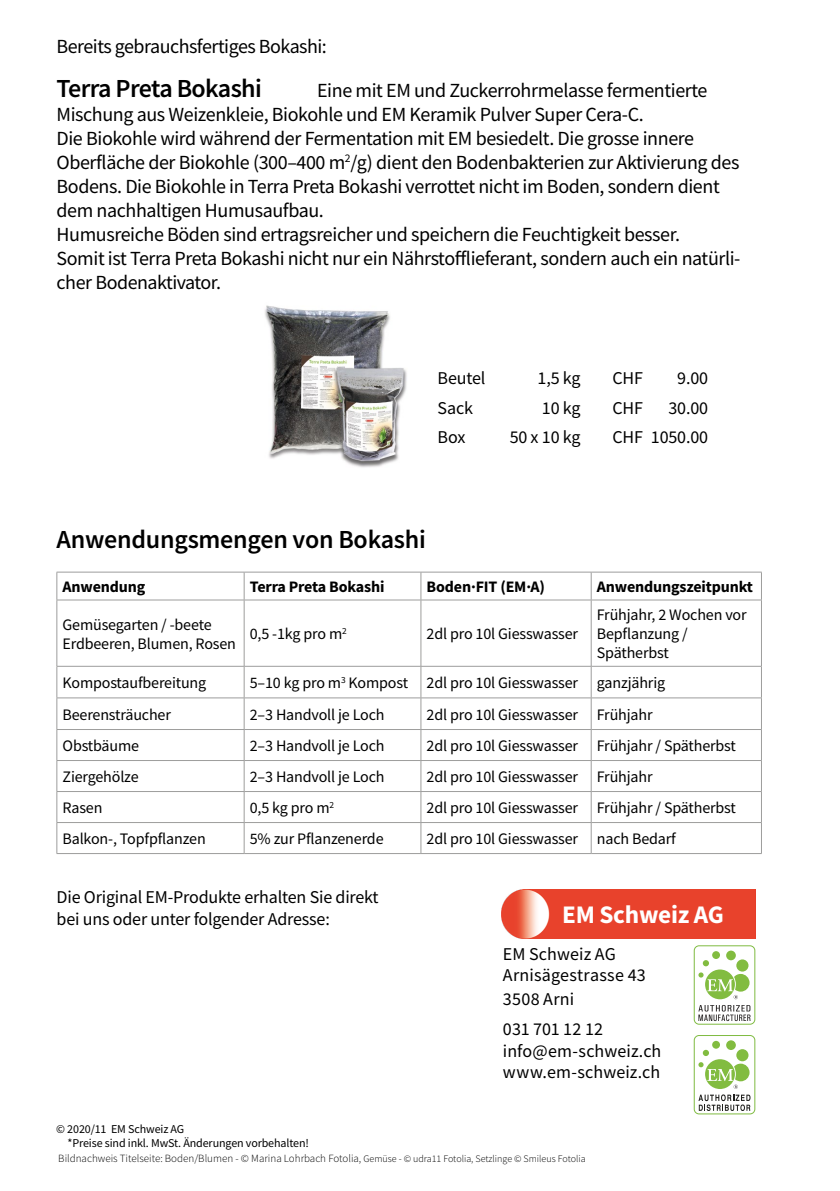
<style>
.page{position:relative;width:840px;height:1191px;background:#fff}
.page>*{position:absolute;margin:0;border:0;box-sizing:border-box;transform-origin:0 0}
.t1{font:600 26px "Source Sans Pro";letter-spacing:-.01em;color:#000}
.t2{font:700 25.2px "Source Sans Pro";letter-spacing:-.01em;color:#fff}
.t3{font:20px/24px "Source Sans Pro";letter-spacing:-.02em;color:#000}
.t4{font:18px/21.6px "Source Sans Pro";letter-spacing:-.01em;color:#000}
.t5{font:18px/21.6px "Source Sans Pro";letter-spacing:.01em;color:#000}
.t6{font:18px/29.6px "Source Sans Pro";letter-spacing:.015em;color:#000}
.t7{font:16px/19.2px "Source Sans Pro";letter-spacing:-.01em;color:#000}
.t8{font:700 16px "Source Sans Pro";letter-spacing:-.01em;color:#000}
.t9{font:12px/14.4px "Source Sans Pro";letter-spacing:-.01em;color:#000}
.t10{font:300 11px "Source Sans Pro";color:#000}
.s1{font-size:10px}
</style>
<div class="page">
<img style="left:265px;top:305px;width:142px;height:163px">
<hr style="left:56px;top:572px;width:188px;height:1px;background:#9d9d9c">
<svg style="left:56px;top:572px;width:1px;height:27px"></svg>
<hr style="left:244px;top:572px;width:176px;height:1px;background:#9d9d9c">
<svg style="left:244px;top:572px;width:1px;height:27px"></svg>
<hr style="left:420px;top:572px;width:171px;height:1px;background:#9d9d9c">
<svg style="left:420px;top:572px;width:1px;height:27px"></svg>
<hr style="left:591px;top:572px;width:170px;height:1px;background:#9d9d9c">
<svg style="left:590px;top:572px;width:1px;height:27px"></svg>
<hr style="left:56px;top:599px;width:188px;height:1px;background:#9d9d9c">
<hr style="left:56px;top:600px;width:1px;height:66px;background:#9d9d9c">
<hr style="left:244px;top:599px;width:176px;height:1px;background:#9d9d9c">
<hr style="left:244px;top:600px;width:1px;height:66px;background:#9d9d9c">
<hr style="left:420px;top:599px;width:171px;height:1px;background:#9d9d9c">
<hr style="left:420px;top:600px;width:1px;height:66px;background:#9d9d9c">
<hr style="left:591px;top:599px;width:170px;height:1px;background:#9d9d9c">
<hr style="left:590px;top:600px;width:1px;height:66px;background:#9d9d9c">
<hr style="left:760px;top:600px;width:1px;height:66px;background:#9d9d9c">
<hr style="left:56px;top:666px;width:188px;height:1px;background:#9d9d9c">
<hr style="left:56px;top:666px;width:1px;height:31px;background:#9d9d9c">
<hr style="left:244px;top:666px;width:176px;height:1px;background:#9d9d9c">
<hr style="left:244px;top:666px;width:1px;height:31px;background:#9d9d9c">
<hr style="left:420px;top:666px;width:171px;height:1px;background:#9d9d9c">
<hr style="left:420px;top:666px;width:1px;height:31px;background:#9d9d9c">
<hr style="left:591px;top:666px;width:170px;height:1px;background:#9d9d9c">
<hr style="left:590px;top:666px;width:1px;height:31px;background:#9d9d9c">
<hr style="left:760px;top:666px;width:1px;height:31px;background:#9d9d9c">
<hr style="left:56px;top:697px;width:188px;height:1px;background:#9d9d9c">
<hr style="left:56px;top:698px;width:1px;height:31px;background:#9d9d9c">
<hr style="left:244px;top:697px;width:176px;height:1px;background:#9d9d9c">
<hr style="left:244px;top:698px;width:1px;height:31px;background:#9d9d9c">
<hr style="left:420px;top:697px;width:171px;height:1px;background:#9d9d9c">
<hr style="left:420px;top:698px;width:1px;height:31px;background:#9d9d9c">
<hr style="left:591px;top:697px;width:170px;height:1px;background:#9d9d9c">
<hr style="left:590px;top:698px;width:1px;height:31px;background:#9d9d9c">
<hr style="left:760px;top:698px;width:1px;height:31px;background:#9d9d9c">
<hr style="left:56px;top:729px;width:188px;height:1px;background:#9d9d9c">
<hr style="left:56px;top:730px;width:1px;height:30px;background:#9d9d9c">
<hr style="left:244px;top:729px;width:176px;height:1px;background:#9d9d9c">
<hr style="left:244px;top:730px;width:1px;height:30px;background:#9d9d9c">
<hr style="left:420px;top:729px;width:171px;height:1px;background:#9d9d9c">
<hr style="left:420px;top:730px;width:1px;height:30px;background:#9d9d9c">
<hr style="left:591px;top:729px;width:170px;height:1px;background:#9d9d9c">
<hr style="left:590px;top:730px;width:1px;height:30px;background:#9d9d9c">
<hr style="left:760px;top:730px;width:1px;height:30px;background:#9d9d9c">
<hr style="left:56px;top:760px;width:188px;height:1px;background:#9d9d9c">
<hr style="left:56px;top:761px;width:1px;height:30px;background:#9d9d9c">
<hr style="left:244px;top:760px;width:176px;height:1px;background:#9d9d9c">
<hr style="left:244px;top:761px;width:1px;height:30px;background:#9d9d9c">
<hr style="left:420px;top:760px;width:171px;height:1px;background:#9d9d9c">
<hr style="left:420px;top:761px;width:1px;height:30px;background:#9d9d9c">
<hr style="left:591px;top:760px;width:170px;height:1px;background:#9d9d9c">
<hr style="left:590px;top:761px;width:1px;height:30px;background:#9d9d9c">
<hr style="left:760px;top:761px;width:1px;height:30px;background:#9d9d9c">
<hr style="left:56px;top:791px;width:188px;height:1px;background:#9d9d9c">
<hr style="left:56px;top:792px;width:1px;height:30px;background:#9d9d9c">
<hr style="left:244px;top:791px;width:176px;height:1px;background:#9d9d9c">
<hr style="left:244px;top:792px;width:1px;height:30px;background:#9d9d9c">
<hr style="left:420px;top:791px;width:171px;height:1px;background:#9d9d9c">
<hr style="left:420px;top:792px;width:1px;height:30px;background:#9d9d9c">
<hr style="left:591px;top:791px;width:170px;height:1px;background:#9d9d9c">
<hr style="left:590px;top:792px;width:1px;height:30px;background:#9d9d9c">
<hr style="left:760px;top:792px;width:1px;height:30px;background:#9d9d9c">
<hr style="left:56px;top:822px;width:188px;height:1px;background:#9d9d9c">
<hr style="left:56px;top:823px;width:1px;height:30px;background:#9d9d9c">
<hr style="left:244px;top:822px;width:176px;height:1px;background:#9d9d9c">
<hr style="left:244px;top:823px;width:1px;height:30px;background:#9d9d9c">
<hr style="left:420px;top:822px;width:171px;height:1px;background:#9d9d9c">
<hr style="left:420px;top:823px;width:1px;height:30px;background:#9d9d9c">
<hr style="left:591px;top:822px;width:170px;height:1px;background:#9d9d9c">
<hr style="left:590px;top:823px;width:1px;height:30px;background:#9d9d9c">
<hr style="left:760px;top:823px;width:1px;height:30px;background:#9d9d9c">
<hr style="left:56px;top:853px;width:188px;height:1px;background:#9d9d9c">
<hr style="left:244px;top:853px;width:176px;height:1px;background:#9d9d9c">
<hr style="left:420px;top:853px;width:171px;height:1px;background:#9d9d9c">
<hr style="left:591px;top:853px;width:170px;height:1px;background:#9d9d9c">
<svg style="left:693px;top:1035px;width:61px;height:79px"></svg>
<svg style="left:693px;top:945px;width:61px;height:79px"></svg>
<img style="left:501px;top:889px;width:254px;height:49px">
<p class="t3" style="left:56px;top:35px;width:272px">Bereits gebrauchsfertiges Bokashi:</p>
<h1 class="t1" style="left:56px;top:71px;width:207px">Terra Preta Bokashi</h1>
<p class="t3" style="left:56px;top:78px;width:685px;text-indent:260px">Eine mit EM und Zuckerrohrmelasse fermentierte Mischung aus Weizenkleie, Biokohle und EM Keramik Pulver Super Cera-C.<br>Die Biokohle wird während der Fermentation mit EM besiedelt. Die grosse innere Oberfläche der Biokohle (300–400 m<sup>2</sup>/g) dient den Bodenbakterien zur Aktivierung des Bodens. Die Biokohle in Terra Preta Bokashi verrottet nicht im Boden, sondern dient dem nachhaltigen Humusaufbau.<br>Humusreiche Böden sind ertragsreicher und speichern die Feuchtigkeit besser.<br>Somit ist Terra Preta Bokashi nicht nur ein Nährstofflieferant, sondern auch ein natürli&shy;cher Bodenaktivator.</p>
<p class="t4" style="left:437px;top:367px;width:49px">Beutel</p>
<p class="t4" style="left:537px;top:367px;width:44px">1,5 kg</p>
<p class="t4" style="left:612px;top:367px;width:32px">CHF</p>
<p class="t4" style="left:677px;top:367px;width:32px">9.00</p>
<p class="t4" style="left:437px;top:397px;width:37px">Sack</p>
<p class="t4" style="left:541px;top:397px;width:40px">10 kg</p>
<p class="t4" style="left:612px;top:397px;width:32px">CHF</p>
<p class="t4" style="left:668px;top:397px;width:41px">30.00</p>
<p class="t4" style="left:437px;top:426px;width:29px">Box</p>
<p class="t4" style="left:509px;top:426px;width:72px">50 x 10 kg</p>
<p class="t4" style="left:612px;top:426px;width:97px">CHF 1050.00</p>
<h1 class="t1" style="left:56px;top:522px;width:370px">Anwendungsmengen von Bokashi</h1>
<p class="t8" style="left:62px;top:576px;width:84px">Anwendung</p>
<p class="t8" style="left:250px;top:576px;width:136px">Terra Preta Bokashi</p>
<p class="t8" style="left:426px;top:576px;width:120px">Boden·FIT (EM·A)</p>
<p class="t8" style="left:596px;top:576px;width:157px">Anwendungszeitpunkt</p>
<p class="t7" style="left:62px;top:614px;width:175px">Gemüsegarten / -beete<br>Erdbeeren, Blumen, Rosen</p>
<p class="t7" style="left:250px;top:624px;width:98px">0,5 -1kg pro m<sup>2</sup></p>
<p class="t7" style="left:426px;top:624px;width:153px">2dl pro 10l Giesswasser</p>
<p class="t7" style="left:596px;top:605px;width:151px">Frühjahr, 2 Wochen vor<br>Bepflanzung /<br>Spätherbst</p>
<p class="t7" style="left:62px;top:673px;width:145px">Kompostaufbereitung</p>
<p class="t7" style="left:250px;top:673px;width:416px">5–10 kg pro m<sup>3</sup> Kompost 2dl pro 10l Giesswasser ganzjährig</p>
<p class="t7" style="left:62px;top:704px;width:110px">Beerensträucher</p>
<p class="t7" style="left:250px;top:704px;width:136px">2–3 Handvoll je Loch</p>
<p class="t7" style="left:426px;top:704px;width:227px">2dl pro 10l Giesswasser Frühjahr</p>
<p class="t7" style="left:62px;top:736px;width:78px">Obstbäume</p>
<p class="t7" style="left:250px;top:736px;width:136px">2–3 Handvoll je Loch</p>
<p class="t7" style="left:426px;top:736px;width:310px">2dl pro 10l Giesswasser Frühjahr / Spätherbst</p>
<p class="t7" style="left:62px;top:767px;width:78px">Ziergehölze</p>
<p class="t7" style="left:250px;top:767px;width:136px">2–3 Handvoll je Loch</p>
<p class="t7" style="left:426px;top:767px;width:227px">2dl pro 10l Giesswasser Frühjahr</p>
<p class="t7" style="left:62px;top:798px;width:41px">Rasen</p>
<p class="t7" style="left:250px;top:798px;width:86px">0,5 kg pro m<sup>2</sup></p>
<p class="t7" style="left:426px;top:798px;width:310px">2dl pro 10l Giesswasser Frühjahr / Spätherbst</p>
<p class="t7" style="left:62px;top:829px;width:145px">Balkon-, Topfpflanzen</p>
<p class="t7" style="left:250px;top:829px;width:135px">5% zur Pflanzenerde</p>
<p class="t7" style="left:426px;top:829px;width:251px">2dl pro 10l Giesswasser nach Bedarf</p>
<p class="t4" style="left:56px;top:886px;width:323px">Die Original EM-Produkte erhalten Sie direkt bei uns oder unter folgender Adresse:</p>
<p class="t9" style="left:68px;top:1121px;width:243px;text-indent:-11px">© 2020/11 EM Schweiz AG<br>*Preise sind inkl. MwSt. Änderungen vorbehalten!</p>
<p class="t2" style="left:561px;top:898px;width:163px">EM Schweiz AG</p>
<p class="t5" style="left:502px;top:943px;width:144px">EM Schweiz AG<br>Arnisägestrasse 43</p>
<p class="t6" style="left:502px;top:984px;width:102px">3508 Arni<br>031 701 12 12</p>
<p class="t4" style="left:502px;top:1039px;width:160px">info@em-schweiz.ch www.em-schweiz.ch</p>
<p class="t10" style="left:58px;top:1151px;width:528px">Bildnachweis Titelseite: Boden/Blumen - © Marina Lohrbach Fotolia, <span class="s1">Gemüse - © udra11 Fotolia, Setzlinge © Smileus Fotolia</span></p>
</div>
